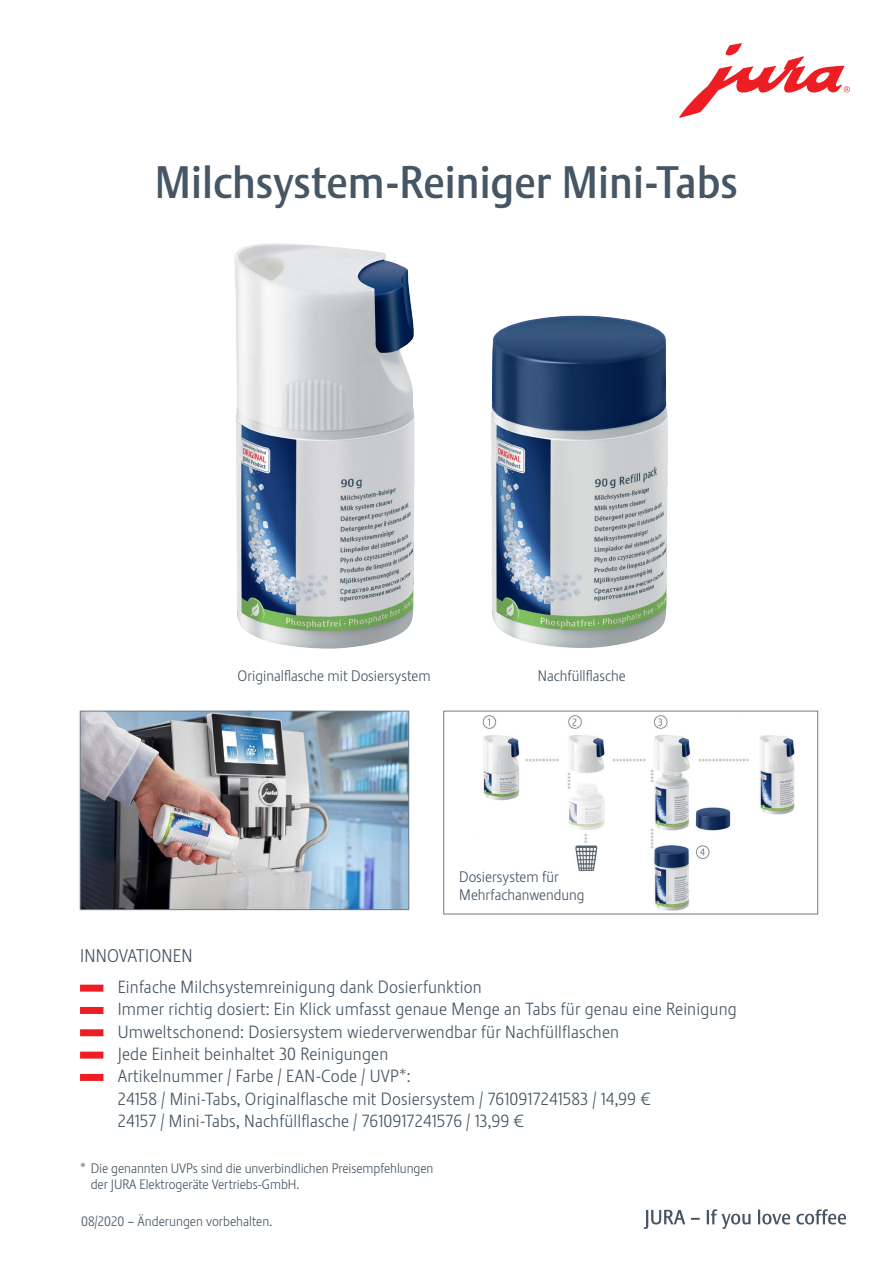
<style>
.page{position:relative;width:893px;height:1263px;background:#fff}
.page>*{position:absolute;margin:0;border:0;box-sizing:border-box;transform-origin:0 0}
.t1{font:500 45px "Stalemate LF";color:#465664}
.t2{font:300 18.15px "Stalemate LF";letter-spacing:.01em;color:#465664}
.t3{font:300 17.4px/22.4px "Stalemate LF";letter-spacing:.01em;color:#465664}
.t4{font:300 15px/18px "Stalemate LF";color:#465664}
.t5{font:300 13.5px/16.5px "Stalemate LF";letter-spacing:-.005em;color:#465664}
</style>
<div class="page">
<img style="left:500px;top:315px;width:168px;height:333px">
<img style="left:234px;top:243px;width:266px;height:406px">
<div style="left:80px;top:985px;width:23px;height:6px;background:#ee1d23"></div>
<div style="left:80px;top:1007px;width:23px;height:7px;background:#ee1d23"></div>
<div style="left:80px;top:1029px;width:23px;height:7px;background:#ee1d23"></div>
<div style="left:80px;top:1051px;width:23px;height:7px;background:#ee1d23"></div>
<div style="left:80px;top:1074px;width:23px;height:7px;background:#ee1d23"></div>
<svg style="left:679px;top:43px;width:171px;height:75px"></svg>
<svg style="left:644px;top:1209px;width:202px;height:20px"></svg>
<img style="left:82px;top:713px;width:325px;height:195px">
<div style="left:80px;top:711px;width:329px;height:199px;border:1px solid #717d8a"></div>
<img style="left:472px;top:715px;width:323px;height:196px">
<div style="left:444px;top:711px;width:374px;height:203px;border:1px solid #717d8a"></div>
<div style="left:474px;top:809px;width:79px;height:36px;background:#fff"></div>
<h1 class="t1" style="left:155px;top:155px;width:585px">Milchsystem-Reiniger Mini-Tabs</h1>
<p class="t4" style="left:238px;top:667px;width:195px">Originalflasche mit Dosiersystem</p>
<p class="t4" style="left:538px;top:667px;width:89px">Nachfüllflasche</p>
<p class="t4" style="left:459px;top:868px;width:127px">Dosiersystem für<br>Mehrfachanwendung</p>
<p class="t2" style="left:80px;top:945px;width:114px">INNOVATIONEN</p>
<p class="t3" style="left:118px;top:976px;width:621px">Einfache Milchsystemreinigung dank Dosierfunktion<br>Immer richtig dosiert: Ein Klick umfasst genaue Menge an Tabs für genau eine Reinigung Umweltschonend: Dosiersystem wiederverwendbar für Nachfüllflaschen<br>Jede Einheit beinhaltet 30 Reinigungen<br>Artikelnummer / Farbe / EAN-Code / UVP*:<br>24158 / Mini-Tabs, Originalflasche mit Dosiersystem / 7610917241583 / 14,99 ¤<br>24157 / Mini-Tabs, Nachfüllflasche / 7610917241576 / 13,99 ¤</p>
<p class="t5" style="left:91px;top:1160px;width:344px;text-indent:-10px">* Die genannten UVPs sind die unverbindlichen Preisempfehlungen der JURA Elektrogeräte Vertriebs-GmbH.</p>
<p class="t5" style="left:81px;top:1212px;width:192px">08/2020 – Änderungen vorbehalten.</p>
</div>
